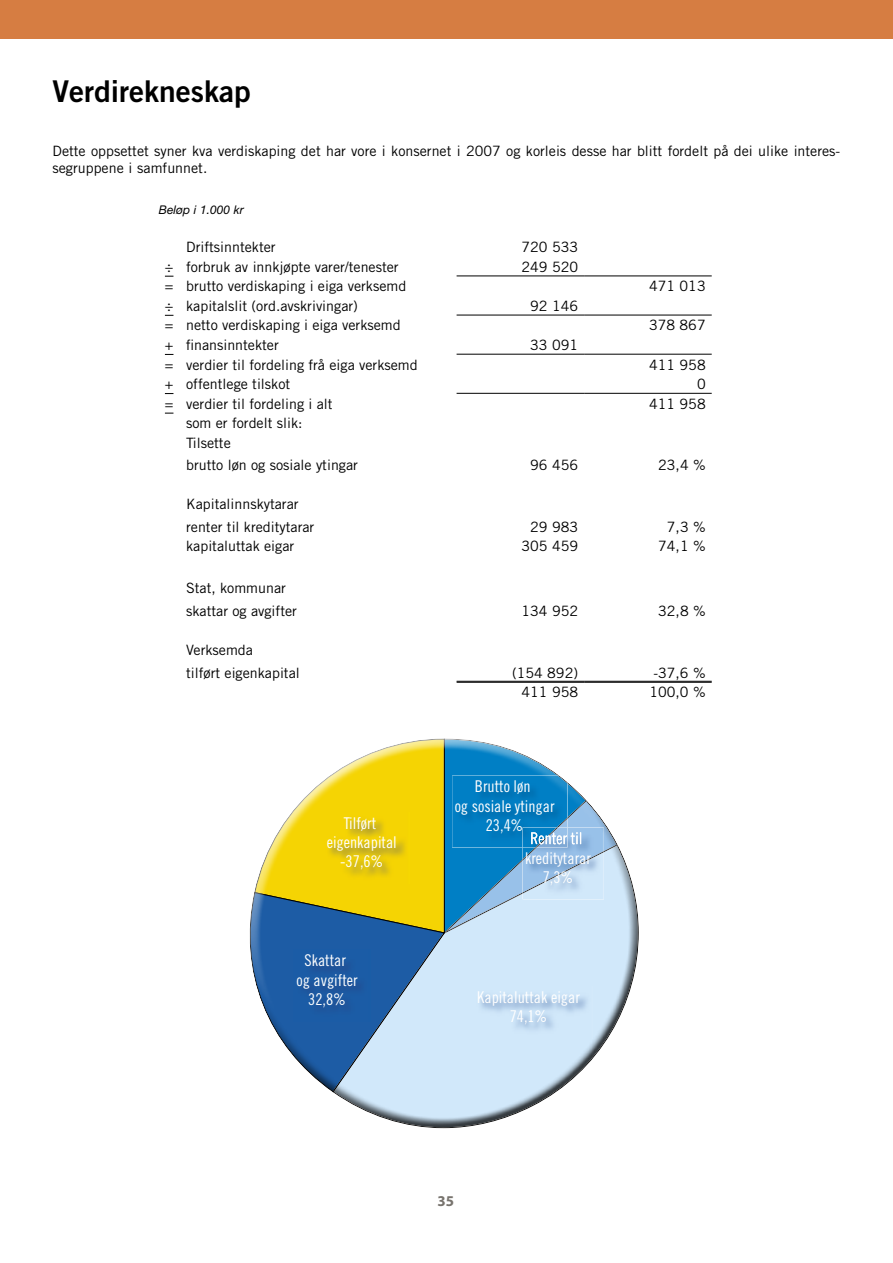
<style>
.page{position:relative;width:893px;height:1263px;background:#fff}
.page>*{position:absolute;margin:0;border:0;box-sizing:border-box;transform-origin:0 0}
.t1{font:30px "Trade Gothic Bold Two";color:#000}
.t2{font:16.2px/19.5px "Trade Gothic Cond Eighteen";color:#fff;text-align:center}
.t3{font:700 15px "Myriad";color:#77736d}
.t4{font:14.25px/22.5px "Trade Gothic";color:#000}
.t5{font:italic 12px "Helvetica Neue";color:#000}
</style>
<div class="page">
<div style="left:0;top:0;width:893px;height:38px;background:#d67d42"></div>
<div style="left:50px;top:701px;width:792px;height:465px;background:#000;opacity:.75"></div>
<hr style="left:457px;top:276px;width:127px;height:1px;background:#000">
<hr style="left:584px;top:276px;width:128px;height:1px;background:#000">
<hr style="left:457px;top:315px;width:127px;height:1px;background:#000">
<hr style="left:584px;top:315px;width:128px;height:1px;background:#000">
<hr style="left:457px;top:354px;width:127px;height:1px;background:#000">
<hr style="left:584px;top:354px;width:128px;height:1px;background:#000">
<hr style="left:457px;top:393px;width:127px;height:1px;background:#000">
<hr style="left:584px;top:393px;width:128px;height:1px;background:#000">
<hr style="left:457px;top:681px;width:127px;height:1px;background:#000">
<hr style="left:457px;top:682px;width:127px;height:1px;background:#000">
<hr style="left:584px;top:681px;width:128px;height:1px;background:#000">
<hr style="left:584px;top:682px;width:128px;height:1px;background:#000">
<h1 class="t1" style="left:53px;top:73px;width:200px">Verdirekneskap</h1>
<p class="t4" style="left:53px;top:142px;width:789px;line-height:17.1px">Dette oppsettet syner kva verdiskaping det har vore i konsernet i 2007 og korleis desse har blitt fordelt på dei ulike interes&shy;segruppene i samfunnet.</p>
<p class="t5" style="left:159px;top:202px;width:86px">Beløp i 1.000 kr</p>
<p class="t4" style="left:186px;top:236px;width:91px">Driftsinntekter</p>
<p class="t4" style="left:522px;top:236px;width:58px">720 533</p>
<p class="t4" style="left:165px;top:255px;width:235px">÷ forbruk av innkjøpte varer/tenester</p>
<p class="t4" style="left:522px;top:255px;width:58px">249 520</p>
<p class="t4" style="left:165px;top:275px;width:243px">= brutto verdiskaping i eiga verksemd</p>
<p class="t4" style="left:649px;top:275px;width:58px">471 013</p>
<p class="t4" style="left:165px;top:294px;width:195px">÷ kapitalslit (ord.avskrivingar)</p>
<p class="t4" style="left:530px;top:294px;width:49px">92 146</p>
<p class="t4" style="left:165px;top:314px;width:237px">= netto verdiskaping i eiga verksemd</p>
<p class="t4" style="left:649px;top:314px;width:58px">378 867</p>
<p class="t4" style="left:165px;top:333px;width:115px">+ finansinntekter</p>
<p class="t4" style="left:530px;top:333px;width:49px">33 091</p>
<p class="t4" style="left:165px;top:353px;width:254px">= verdier til fordeling frå eiga verksemd</p>
<p class="t4" style="left:649px;top:353px;width:58px">411 958</p>
<p class="t4" style="left:165px;top:373px;width:127px">+ offentlege tilskot</p>
<p class="t4" style="left:697px;top:373px;width:10px">0</p>
<p class="t4" style="left:165px;top:392px;width:169px">= verdier til fordeling i alt</p>
<p class="t4" style="left:649px;top:392px;width:58px">411 958</p>
<p class="t4" style="left:186px;top:413px;width:118px;line-height:19.5px">som er fordelt slik:<br>Tilsette</p>
<p class="t4" style="left:186px;top:454px;width:173px">brutto løn og sosiale ytingar</p>
<p class="t4" style="left:530px;top:454px;width:49px">96 456</p>
<p class="t4" style="left:658px;top:454px;width:49px">23,4 %</p>
<p class="t4" style="left:186px;top:493px;width:130px">Kapitalinnskytarar renter til kreditytarar</p>
<p class="t4" style="left:530px;top:515px;width:49px">29 983</p>
<p class="t4" style="left:667px;top:515px;width:40px">7,3 %</p>
<p class="t4" style="left:186px;top:535px;width:110px">kapitaluttak eigar</p>
<p class="t4" style="left:522px;top:535px;width:58px">305 459</p>
<p class="t4" style="left:658px;top:535px;width:49px">74,1 %</p>
<p class="t4" style="left:186px;top:577px;width:112px">Stat, kommunar skattar og avgifter</p>
<p class="t4" style="left:522px;top:599px;width:58px">134 952</p>
<p class="t4" style="left:658px;top:599px;width:49px">32,8 %</p>
<p class="t4" style="left:186px;top:638px;width:115px">Verksemda<br>tilført eigenkapital</p>
<p class="t2" style="left:327px;top:813px;width:72px">Tilført eigenkapital -37,6%</p>
<p class="t2" style="left:296px;top:950px;width:63px">Skattar<br>og avgifter<br>32,8%</p>
<p class="t4" style="left:512px;top:661px;width:68px">(154 892)</p>
<p class="t4" style="left:653px;top:661px;width:54px">-37,6 %</p>
<p class="t4" style="left:522px;top:681px;width:58px">411 958</p>
<p class="t4" style="left:649px;top:681px;width:58px">100,0 %</p>
<p class="t2" style="left:455px;top:776px;width:101px">Brutto løn<br>og sosiale ytingar<br>23,4%</p>
<p class="t2" style="left:525px;top:848px;width:67px">kreditytarar<br>7,3%</p>
<p class="t2" style="left:477px;top:987px;width:104px">Kapitaluttak eigar<br>74,1%</p>
<p class="t3" style="left:437px;top:1193px;width:18px">35</p>
</div>
